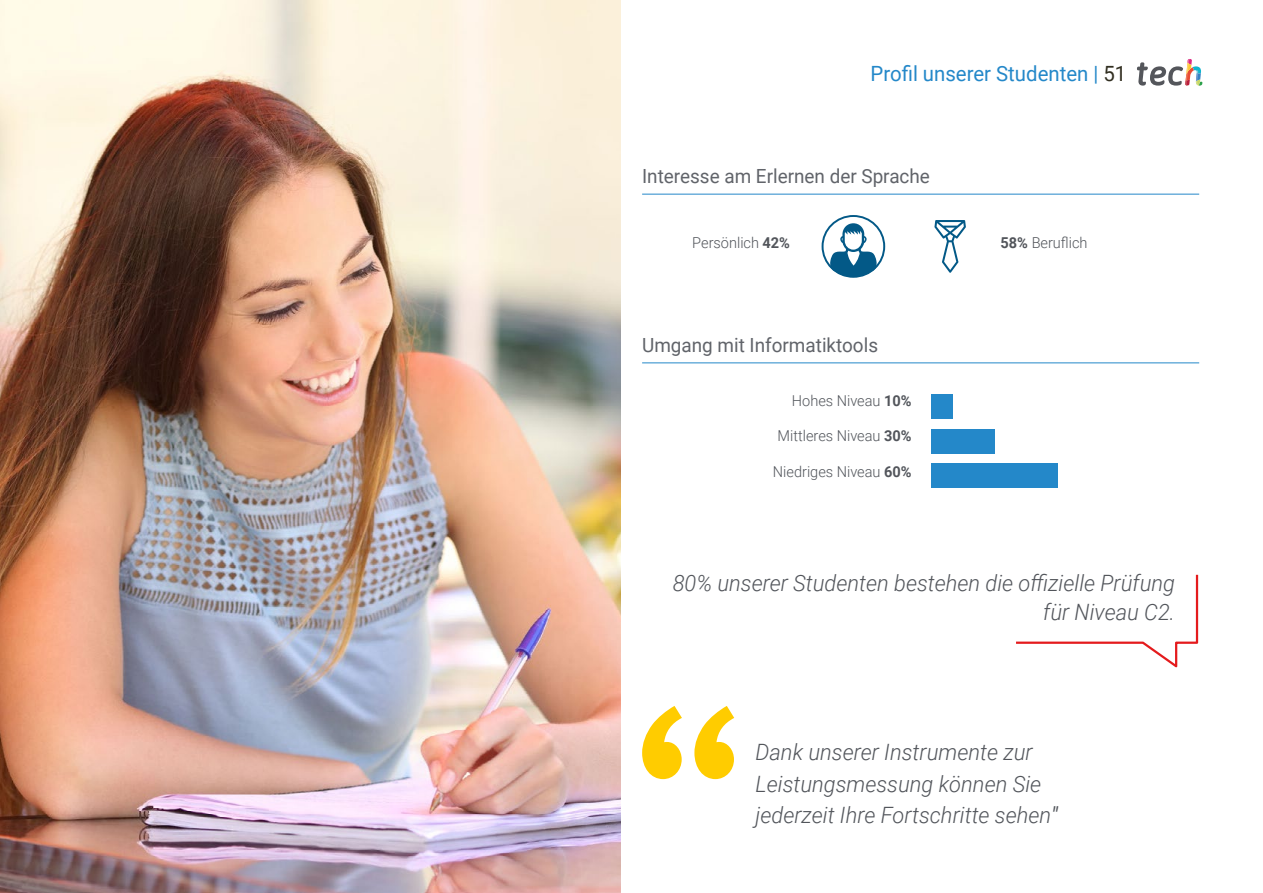
<style>
.page{position:relative;width:1263px;height:893px;background:#fff}
.page>*{position:absolute;margin:0;border:0;box-sizing:border-box;transform-origin:0 0}
.t1{font:italic 300 22.5px/31.5px "Roboto";color:#52555b;text-align:right}
.t2{font:21px "Roboto";color:#2488c9}
.t3{font:19.5px "Roboto";color:#61646a}
.t4{font:300 15px "Roboto";color:#52555b}
.s1{color:#312e20}
.s2{font-weight:700}
.s3{font-weight:400}
</style>
<div class="page">
<svg style="left:1137px;top:59px;width:65px;height:27px"></svg>
<div style="left:931px;top:394px;width:21px;height:25px;background:#2488c9"></div>
<div style="left:931px;top:429px;width:64px;height:24px;background:#2488c9"></div>
<div style="left:931px;top:463px;width:127px;height:25px;background:#2488c9"></div>
<hr style="left:642px;top:362px;width:557px;height:1px;background:#2488c9">
<hr style="left:642px;top:194px;width:557px;height:1px;background:#2488c9">
<svg style="left:934px;top:220px;width:32px;height:53px"></svg>
<svg style="left:821px;top:215px;width:64px;height:63px"></svg>
<svg style="left:1016px;top:574px;width:183px;height:94px"></svg>
<img style="left:0;top:0;width:621px;height:893px">
<svg style="left:642px;top:706px;width:92px;height:73px"></svg>
<p class="t2" style="left:870px;top:59px;width:257px">Profil unserer Studenten | <span class="s1">51</span></p>
<p class="t3" style="left:642px;top:162px;width:289px">Interesse am Erlernen der Sprache</p>
<p class="t4" style="left:692px;top:232px;width:99px">Persönlich <span class="s2">42%</span></p>
<p class="t4" style="left:1000px;top:232px;width:89px"><span class="s2">58%</span> Beruflich</p>
<p class="t3" style="left:642px;top:332px;width:237px">Umgang mit Informatiktools</p>
<p class="t4" style="left:792px;top:390px;width:121px">Hohes Niveau <span class="s2">10%</span></p>
<p class="t4" style="left:778px;top:425px;width:136px">Mittleres Niveau <span class="s2">30%</span></p>
<p class="t4" style="left:773px;top:461px;width:140px">Niedriges Niveau <span class="s2">60%</span></p>
<p class="t1" style="left:673px;top:568px;width:504px;line-height:28.5px">80% unserer Studenten bestehen die offizielle Prüfung für Niveau C2.</p>
<p class="t1" style="left:755px;top:735px;width:304px;text-align:left">Dank unserer Instrumente zur<br>Leistungsmessung können Sie jederzeit Ihre Fortschritte sehen<span class="s3">"</span></p>
</div>
